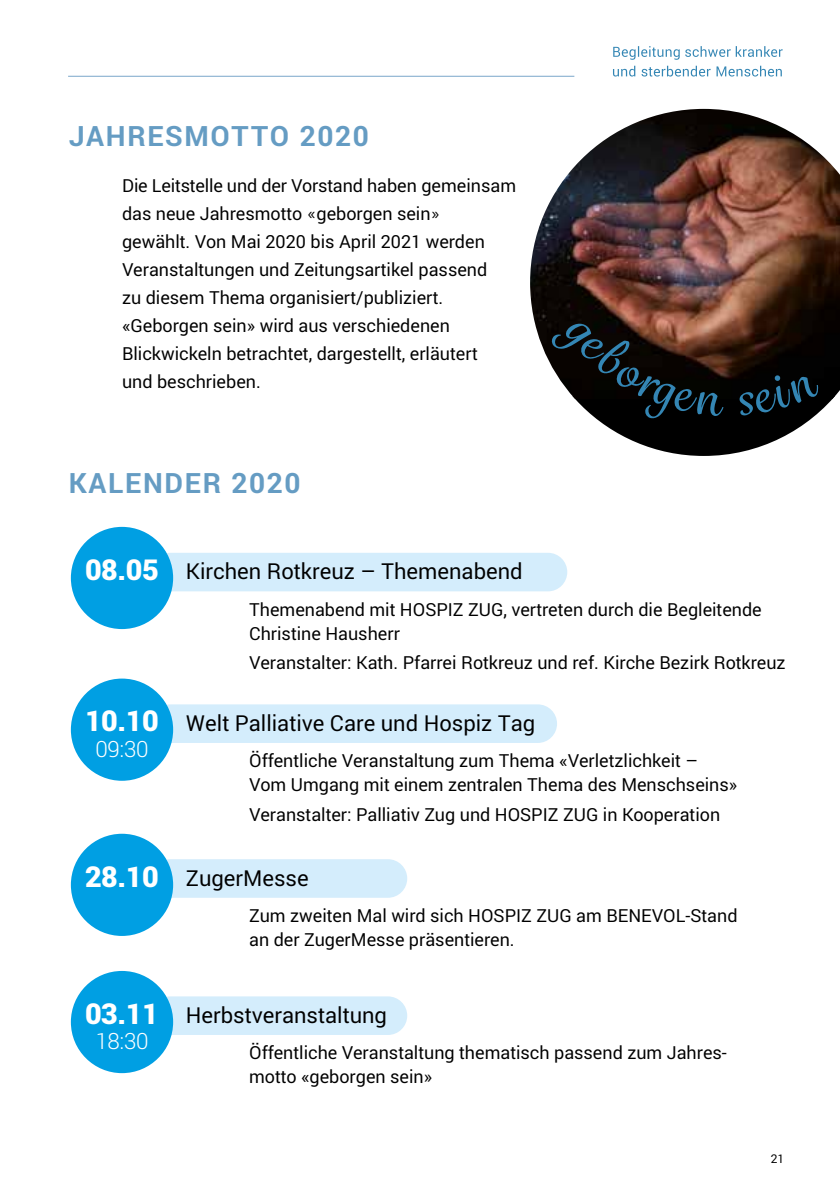
<style>
.page{position:relative;width:840px;height:1191px;background:#fff}
.page>*{position:absolute;margin:0;border:0;box-sizing:border-box;transform-origin:0 0}
.t1{font:900 28.8px "Roboto";letter-spacing:-.015em;color:#fff}
.t2{font:700 28px "Roboto";letter-spacing:.06em;color:#659cc3}
.t3{font:300 22.4px "Roboto";letter-spacing:-.015em;color:#fff}
.t4{font:22px "Roboto";color:#000}
.t5{font:18px/28px "Roboto";color:#000}
.t6{font:12px "Roboto";color:#000}
.s1{font-family:"Barlow"}
</style>
<div class="page">
<hr style="left:68px;top:76px;width:506px;height:1px;background:#7aa7ca">
<svg style="left:613px;top:66px;width:168px;height:11px"></svg>
<svg style="left:613px;top:46px;width:169px;height:14px"></svg>
<div style="left:151px;top:553px;width:416px;height:38px;background:#d4edfc;border-radius:19px"></div>
<div style="left:151px;top:704px;width:405px;height:39px;background:#d4edfc;border-radius:19px"></div>
<div style="left:151px;top:996px;width:256px;height:39px;background:#d4edfc;border-radius:19px"></div>
<div style="left:151px;top:859px;width:256px;height:38px;background:#d4edfc;border-radius:19px"></div>
<div style="left:71px;top:527px;width:102px;height:102px;background:#009fe3;border-radius:50%"></div>
<div style="left:71px;top:678px;width:102px;height:102px;background:#009fe3;border-radius:50%"></div>
<div style="left:71px;top:971px;width:102px;height:102px;background:#009fe3;border-radius:50%"></div>
<div style="left:71px;top:833px;width:102px;height:103px;background:#009fe3;border-radius:50%"></div>
<svg style="left:596px;top:399px;width:237px;height:57px;fill:#000"></svg>
<img style="left:530px;top:109px;width:309px;height:290px">
<svg style="left:550px;top:323px;width:268px;height:96px;background:#262423"></svg>
<h2 class="t2" style="left:69px;top:116px;width:302px">JAHRESMOTTO 2020</h2>
<p class="t5" style="left:122px;top:171px;width:395px">Die Leitstelle und der Vorstand haben gemeinsam das neue Jahresmotto <span class="s1">«</span>geborgen sein<span class="s1">»<br></span>gewählt. Von Mai 2020 bis April 2021 werden Veranstaltungen und Zeitungsartikel passend<br>zu diesem Thema organisiert/publiziert. «Geborgen sein» wird aus verschiedenen Blickwickeln betrachtet, dargestellt, erläutert<br>und beschrieben.</p>
<h2 class="t2" style="left:69px;top:464px;width:233px">KALENDER 2020</h2>
<h1 class="t1" style="left:85px;top:549px;width:75px">08.05</h1>
<p class="t4" style="left:186px;top:556px;width:338px">Kirchen Rotkreuz – Themenabend</p>
<p class="t5" style="left:249px;top:596px;width:514px;line-height:24px">Themenabend mit HOSPIZ ZUG, vertreten durch die Begleitende<br>Christine Hausherr</p>
<p class="t5" style="left:249px;top:648px;width:537px">Veranstalter: Kath. Pfarrei Rotkreuz und ref. Kirche Bezirk Rotkreuz</p>
<h1 class="t1" style="left:85px;top:701px;width:75px">10.10</h1>
<p class="t3" style="left:95px;top:733px;width:55px">09:30</p>
<p class="t4" style="left:186px;top:708px;width:351px">Welt Palliative Care und Hospiz Tag</p>
<p class="t5" style="left:249px;top:748px;width:489px;line-height:24px">Öffentliche Veranstaltung zum Thema «Verletzlichkeit –<br>Vom Umgang mit einem zentralen Thema des Menschseins»</p>
<p class="t5" style="left:249px;top:799px;width:472px">Veranstalter: Palliativ Zug und HOSPIZ ZUG in Kooperation</p>
<h1 class="t1" style="left:85px;top:856px;width:75px">28.10</h1>
<p class="t4" style="left:186px;top:863px;width:124px">ZugerMesse</p>
<p class="t5" style="left:249px;top:902px;width:489px;line-height:24px">Zum zweiten Mal wird sich HOSPIZ ZUG am BENEVOL-Stand an der ZugerMesse präsentieren.</p>
<h1 class="t1" style="left:85px;top:993px;width:75px">03.11</h1>
<p class="t3" style="left:95px;top:1026px;width:55px">18:30</p>
<p class="t4" style="left:186px;top:1000px;width:202px">Herbstveranstaltung</p>
<p class="t5" style="left:249px;top:1040px;width:479px;line-height:24px">Öffentliche Veranstaltung thematisch passend zum Jahres&shy;motto «geborgen sein»</p>
<p class="t6" style="left:770px;top:1150px;width:15px">21</p>
</div>
